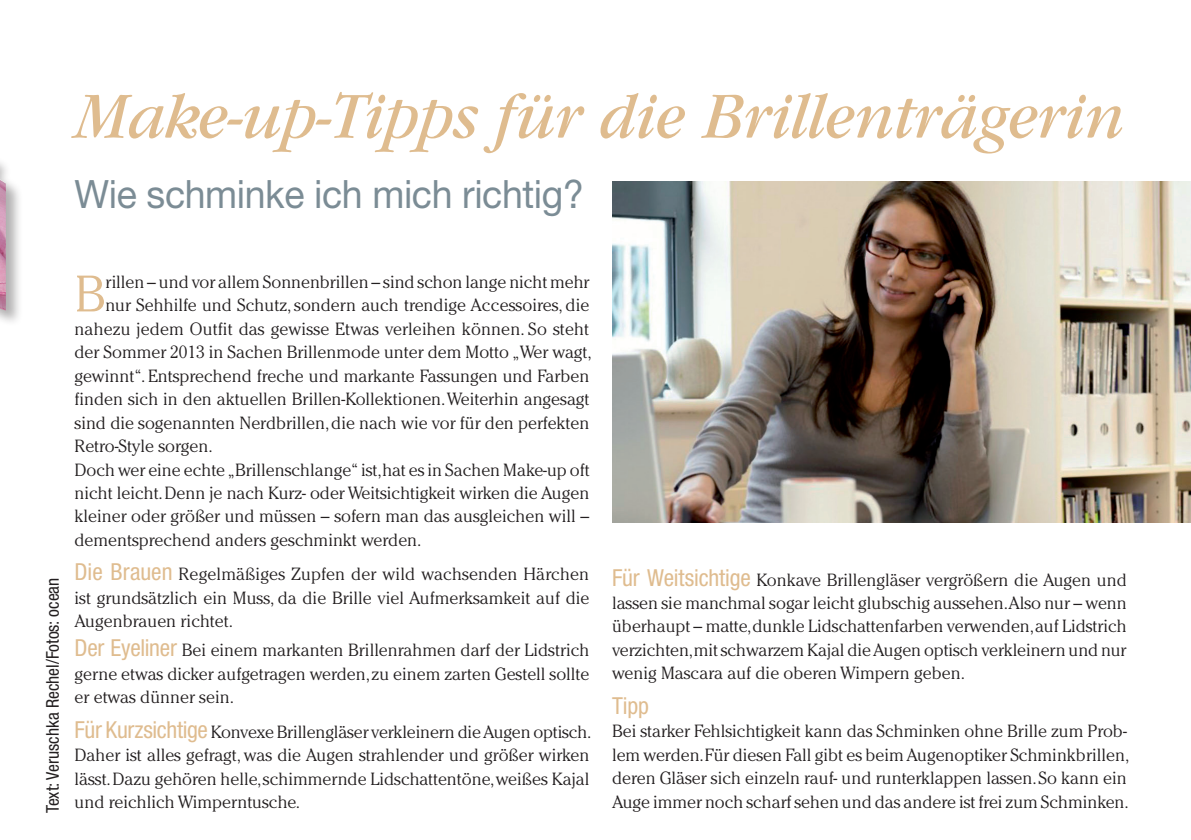
<style>
.page{position:relative;width:1191px;height:840px;background:#fff}
.page>*{position:absolute;margin:0;border:0;box-sizing:border-box;transform-origin:0 0}
.t1{font:italic 68.4px "Garamond LT";letter-spacing:-.01em;color:#dfbc8f;scale:.96 1}
.t2{font:300 50.8px "Cheltenham LT";color:#dfbc8f}
.t3{font:39px "Helvetica Neue LT";letter-spacing:-.01em;color:#7b8c95;scale:.96 1}
.t4{font:condensed 23.4px "Helvetica Neue LT";color:#dfbc8f}
.t5{font:300 17.6px/23.4px "Cheltenham LT";color:#231f20;text-align:justify}
.t6{font:condensed 17.6px "Helvetica Neue";color:#231f20}
.s1{font-family:"Helvetica Neue LT";font-weight:400;font-stretch:condensed;font-size:23.4px;color:#dfbc8f}
</style>
<div class="page">
<img style="left:612px;top:181px;width:579px;height:341px">
<div style="left:0;top:0;width:23px;height:355px;background:#231f20;opacity:.35"></div>
<img style="left:0;top:179px;width:6px;height:131px">
<h1 class="t1" style="left:75px;top:80px;width:1095px">Make-up-Tipps für die Brillenträgerin</h1>
<h3 class="t3" style="left:75px;top:170px;width:532px">Wie schminke ich mich richtig?</h3>
<p class="t6" style="left:42px;top:812px;width:237px;rotate:-90deg">Text: Veruschka Rechel/Fotos: ocean</p>
<h2 class="t2" style="left:75px;top:264px;width:33px">B</h2>
<p class="t5" style="left:106px;top:270px;width:485px">rillen – und vor allem Sonnenbrillen – sind schon lange nicht mehr</p>
<p class="t5" style="left:106px;top:293px;width:485px">nur Sehhilfe und Schutz, sondern auch trendige Accessoires, die</p>
<p class="t5" style="left:75px;top:317px;width:516px">nahezu jedem Outfit das gewisse Etwas verleihen können. So steht</p>
<p class="t5" style="left:75px;top:340px;width:519px">der Sommer 2013 in Sachen Brillenmode unter dem Motto „Wer wagt,</p>
<p class="t5" style="left:75px;top:363px;width:516px">gewinnt“. Entsprechend freche und markante Fassungen und Farben</p>
<p class="t5" style="left:75px;top:387px;width:516px">finden sich in den aktuellen Brillen-Kollektionen. Weiterhin angesagt</p>
<p class="t5" style="left:75px;top:410px;width:516px">sind die sogenannten Nerdbrillen, die nach wie vor für den perfekten</p>
<p class="t5" style="left:75px;top:434px;width:140px">Retro-Style sorgen.</p>
<p class="t5" style="left:75px;top:457px;width:516px">Doch wer eine echte „Brillenschlange“ ist,hat es in Sachen Make-up oft</p>
<p class="t5" style="left:75px;top:481px;width:516px">nicht leicht. Denn je nach Kurz- oder Weitsichtigkeit wirken die Augen</p>
<p class="t5" style="left:75px;top:504px;width:516px">kleiner oder größer und müssen – sofern man das ausgleichen will –</p>
<p class="t5" style="left:75px;top:527px;width:348px">dementsprechend anders geschminkt werden.</p>
<p class="t5" style="left:75px;top:562px;width:516px"><span class="s1">Die Brauen</span> Regelmäßiges Zupfen der wild wachsenden Härchen ist grundsätzlich ein Muss, da die Brille viel Aufmerksamkeit auf die Augenbrauen richtet.</p>
<p class="t5" style="left:75px;top:638px;width:516px"><span class="s1">Der Eyeliner</span> Bei einem markanten Brillenrahmen darf der Lidstrich gerne etwas dicker aufgetragen werden, zu einem zarten Gestell sollte er etwas dünner sein.</p>
<p class="t5" style="left:75px;top:719px;width:518px;text-align:left"><span class="s1">Für Kurzsichtige</span> Konvexe Brillengläser verkleinern die Augen optisch.<br>Daher ist alles gefragt, was die Augen strahlender und größer wirken lässt. Dazu gehören helle, schimmernde Lidschattentöne, weißes Kajal und reichlich Wimperntusche.</p>
<p class="t5" style="left:612px;top:567px;width:516px"><span class="s1">Für Weitsichtige</span> Konkave Brillengläser vergrößern die Augen und lassen sie manchmal sogar leicht glubschig aussehen.Also nur – wenn überhaupt – matte,dunkle Lidschattenfarben verwenden,auf Lidstrich verzichten,mit schwarzem Kajal die Augen optisch verkleinern und nur wenig Mascara auf die oberen Wimpern geben.</p>
<h3 class="t4" style="left:612px;top:691px;width:38px">Tipp</h3>
<p class="t5" style="left:612px;top:719px;width:519px;text-align:left">Bei starker Fehlsichtigkeit kann das Schminken ohne Brille zum Prob&shy;lem werden.Für diesen Fall gibt es beim Augenoptiker Schminkbrillen, deren Gläser sich einzeln rauf- und runterklappen lassen. So kann ein Auge immer noch scharf sehen und das andere ist frei zum Schminken.</p>
</div>
